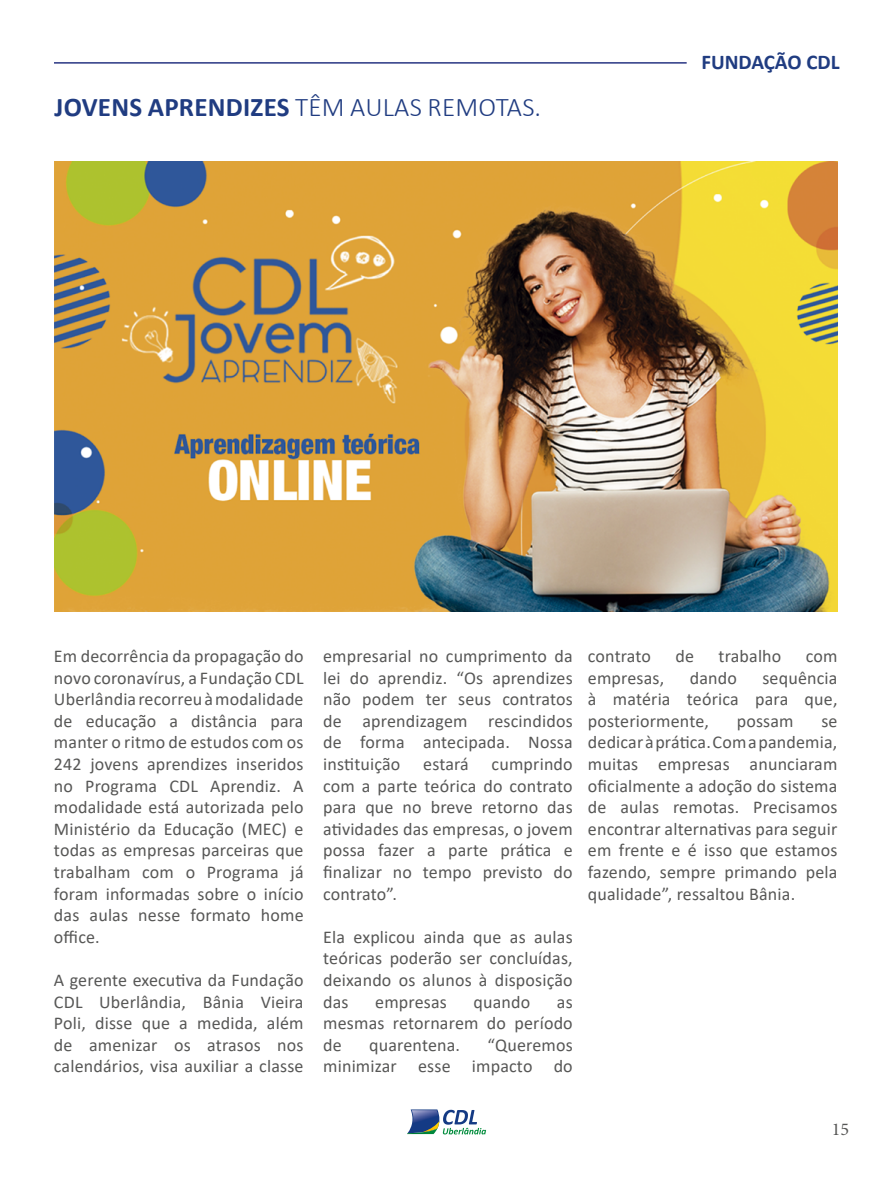
<style>
.page{position:relative;width:893px;height:1191px;background:#fff}
.page>*{position:absolute;margin:0;border:0;box-sizing:border-box;transform-origin:0 0}
.t1{font:700 27px "Calibri";letter-spacing:.01em;color:#203c81}
.t2{font:700 21px "Calibri";color:#203c81}
.t3{font:18px/21.6px "Calibri";letter-spacing:.01em;color:#575756;text-align:justify}
.t4{font:18px "Minion Pro";color:#575756}
.s1{font-weight:300}
</style>
<div class="page">
<svg style="left:407px;top:1109px;width:79px;height:25px"></svg>
<img style="left:54px;top:162px;width:783px;height:449px">
<hr style="left:54px;top:62px;width:633px;height:2px;background:#283583">
<h1 class="t1" style="left:55px;top:88px;width:488px">JOVENS APRENDIZES <span class="s1">TÊM AULAS REMOTAS.</span></h1>
<p class="t2" style="left:701px;top:47px;width:140px">FUNDAÇÃO CDL</p>
<p class="t3" style="left:54px;top:644px;width:251px">Em decorrência da propagação do novo coronavírus, a Fundação CDL Uberlândia recorreu à modalidade de educação a distância para manter o ritmo de estudos com os 242 jovens aprendizes inseridos no Programa CDL Aprendiz. A modalidade está autorizada pelo Ministério da Educação (MEC) e todas as empresas parceiras que trabalham com o Programa já foram informadas sobre o início das aulas nesse formato home office.</p>
<p class="t3" style="left:54px;top:968px;width:251px">A gerente executiva da Fundação CDL Uberlândia, Bânia Vieira Poli, disse que a medida, além de amenizar os atrasos nos calendários, visa auxiliar a classe</p>
<p class="t3" style="left:323px;top:644px;width:251px">empresarial no cumprimento da lei do aprendiz. “Os aprendizes não podem ter seus contratos de aprendizagem rescindidos de forma antecipada. Nossa instituição</p>
<p class="t3" style="left:423px;top:752px;width:47px">estará</p>
<p class="t3" style="left:323px;top:752px;width:251px;text-indent:168px">cumprindo com a parte teórica do contrato para que no breve retorno das atividades das empresas, o jovem possa fazer a parte prática e finalizar no tempo previsto do contrato”.</p>
<p class="t3" style="left:323px;top:925px;width:251px">Ela explicou ainda que as aulas teóricas poderão ser concluídas, deixando os alunos à disposição das</p>
<p class="t3" style="left:375px;top:990px;width:73px">empresas</p>
<p class="t3" style="left:474px;top:990px;width:58px">quando</p>
<p class="t3" style="left:323px;top:990px;width:251px;text-indent:234px">as mesmas retornarem do período de</p>
<p class="t3" style="left:323px;top:1033px;width:251px;text-align:right">“Queremos<br>minimizar esse impacto do</p>
<p class="t3" style="left:369px;top:1033px;width:93px">quarentena.</p>
<p class="t3" style="left:588px;top:644px;width:65px">contrato</p>
<p class="t3" style="left:675px;top:644px;width:20px">de</p>
<p class="t3" style="left:718px;top:644px;width:64px">trabalho</p>
<p class="t3" style="left:806px;top:644px;width:33px">com</p>
<p class="t3" style="left:588px;top:666px;width:78px">empresas,</p>
<p class="t3" style="left:690px;top:666px;width:49px">dando</p>
<p class="t3" style="left:588px;top:666px;width:251px;text-indent:174px">sequência à matéria teórica para que, posteriormente,</p>
<p class="t3" style="left:588px;top:709px;width:251px;text-indent:233px">se dedicar à prática. Com a pandemia, muitas empresas anunciaram oficialmente a adoção do sistema de aulas remotas. Precisamos encontrar alternativas para seguir em frente e é isso que estamos fazendo, sempre primando pela qualidade”, ressaltou Bânia.</p>
<p class="t3" style="left:737px;top:709px;width:58px">possam</p>
<p class="t4" style="left:832px;top:1117px;width:19px">15</p>
</div>
